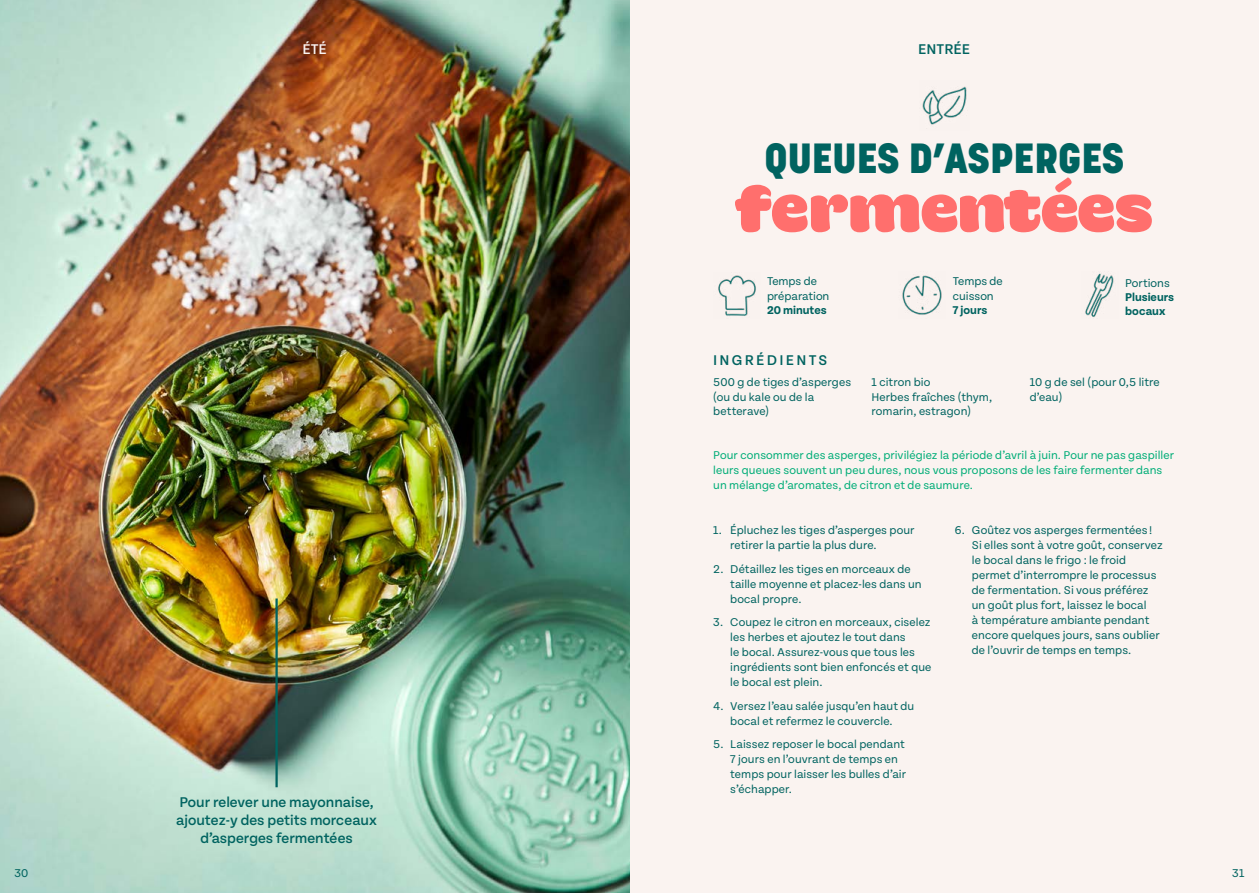
<style>
.page{position:relative;width:1259px;height:893px;background:#fff}
.page>*{position:absolute;margin:0;border:0;box-sizing:border-box;transform-origin:0 0}
.t1{font:71.1px "Konga Pro";color:#ff6f6d}
.t2{font:800 41.85px "Korolev";color:#006360}
.t3{font:500 15px/18px "Tenon";color:#006360;text-align:center}
.t4{font:500 15px "Tenon";letter-spacing:.15em;color:#006360}
.t5{font:500 15px "Tenon";color:#faf3f0}
.t6{font:12px/15px "Tenon";letter-spacing:.005em;color:#006360}
.t7{font:12px/15px "Tenon";letter-spacing:.005em;color:#00ad77}
.t8{font:700 12px/14.4px "Tenon";color:#006360}
</style>
<div class="page">
<div style="left:629px;top:0;width:630px;height:893px;background:#faf3f0"></div>
<img style="left:0;top:0;width:629px;height:893px">
<hr style="left:275px;top:598px;width:3px;height:189px;background:#006360">
<img style="left:922px;top:86px;width:45px;height:39px">
<img style="left:718px;top:275px;width:38px;height:41px">
<img style="left:902px;top:275px;width:40px;height:40px">
<img style="left:1085px;top:273px;width:29px;height:44px">
<p class="t5" style="left:302px;top:41px;width:26px">ÉTÉ</p>
<p class="t3" style="left:918px;top:41px;width:54px">ENTRÉE</p>
<h2 class="t2" style="left:764px;top:132px;width:361px">QUEUES D’ASPERGES</h2>
<h1 class="t1" style="left:735px;top:167px;width:419px">fermentées</h1>
<p class="t6" style="left:767px;top:274px;width:64px;line-height:14.4px">Temps de préparation</p>
<p class="t8" style="left:767px;top:303px;width:61px">20 minutes</p>
<p class="t6" style="left:952px;top:274px;width:52px;line-height:14.4px">Temps de cuisson</p>
<p class="t8" style="left:952px;top:303px;width:36px">7 jours</p>
<p class="t6" style="left:1125px;top:275px;width:46px">Portions</p>
<p class="t8" style="left:1125px;top:290px;width:50px">Plusieurs bocaux</p>
<p class="t3" style="left:176px;top:793px;width:202px">Pour relever une mayonnaise, ajoutez-y des petits morceaux d’asperges fermentées</p>
<p class="t4" style="left:713px;top:352px;width:116px">INGRÉDIENTS</p>
<p class="t6" style="left:713px;top:375px;width:139px;line-height:14.4px">500 g de tiges d’asperges (ou du kale ou de la betterave)</p>
<p class="t6" style="left:871px;top:375px;width:122px;line-height:14.4px">1 citron bio<br>Herbes fraîches (thym, romarin, estragon)</p>
<p class="t6" style="left:1029px;top:375px;width:131px;line-height:14.4px">10 g de sel (pour 0,5 litre d’eau)</p>
<p class="t7" style="left:713px;top:448px;width:462px">Pour consommer des asperges, privilégiez la période d’avril à juin. Pour ne pas gaspiller leurs queues souvent un peu dures, nous vous proposons de les faire fermenter dans un mélange d’aromates, de citron et de saumure.</p>
<p class="t6" style="left:730px;top:523px;width:186px;text-indent:-17px">1. Épluchez les tiges d’asperges pour retirer la partie la plus dure.</p>
<p class="t6" style="left:730px;top:562px;width:193px;text-indent:-17px">2. Détaillez les tiges en morceaux de taille moyenne et placez-les dans un bocal propre.</p>
<p class="t6" style="left:730px;top:615px;width:203px;text-indent:-17px">3. Coupez le citron en morceaux, ciselez les herbes et ajoutez le tout dans<br>le bocal. Assurez-vous que tous les ingrédients sont bien enfoncés et que le bocal est plein.</p>
<p class="t6" style="left:713px;top:699px;width:203px;text-align:center">4. Versez l’eau salée jusqu’en haut du bocal et refermez le couvercle.</p>
<p class="t6" style="left:730px;top:737px;width:177px;text-indent:-17px">5. Laissez reposer le bocal pendant<br>7 jours en l’ouvrant de temps en temps pour laisser les bulles d’air s’échapper.</p>
<p class="t6" style="left:972px;top:523px;width:192px;text-indent:-17px">6. Goûtez vos asperges fermentées !<br>Si elles sont à votre goût, conservez le bocal dans le frigo : le froid permet d’interrompre le processus de fermentation. Si vous préférez un goût plus fort, laissez le bocal<br>à température ambiante pendant encore quelques jours, sans oublier de l’ouvrir de temps en temps.</p>
<p class="t6" style="left:14px;top:866px;width:15px">30</p>
<p class="t6" style="left:1232px;top:866px;width:14px">31</p>
</div>
